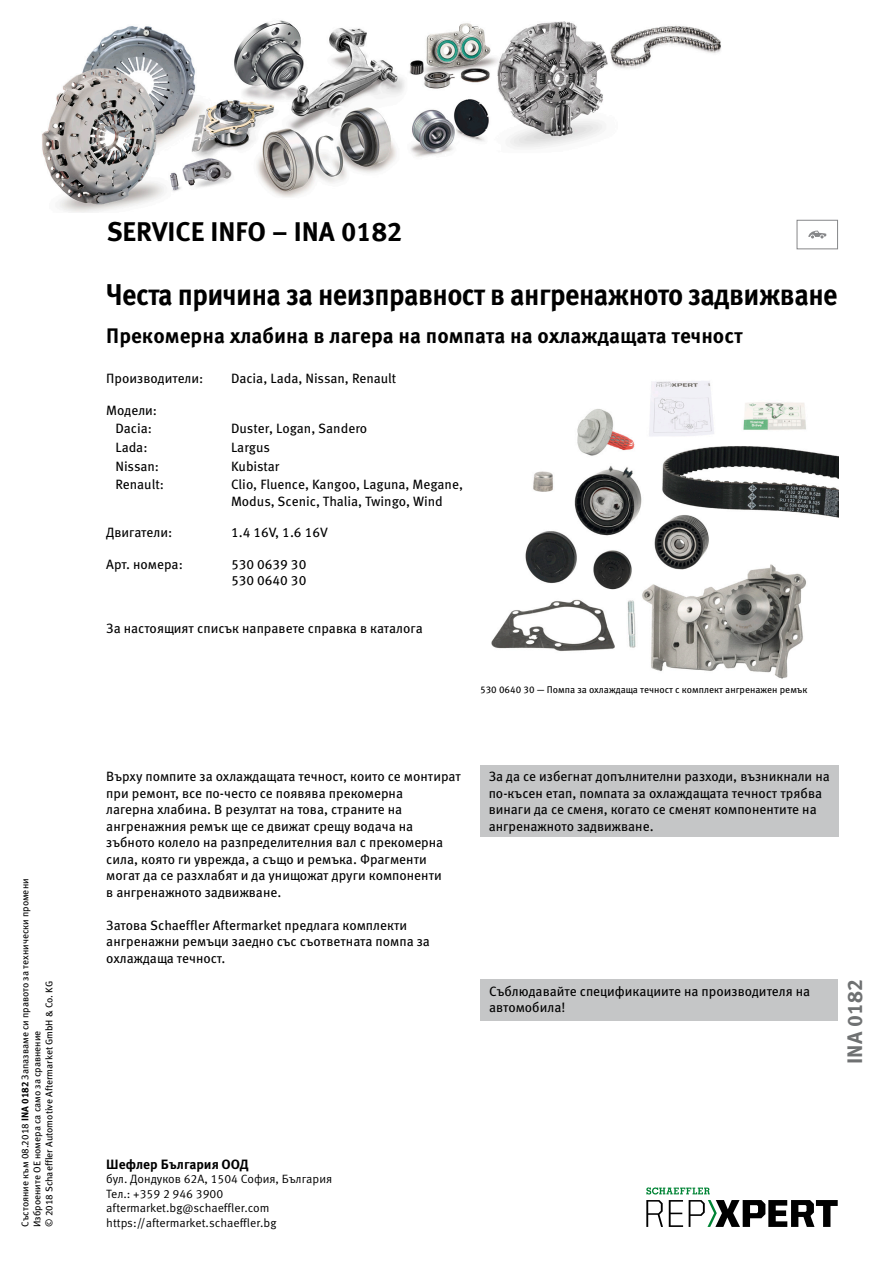
<style>
.page{position:relative;width:893px;height:1263px;background:#fff}
.page>*{position:absolute;margin:0;border:0;box-sizing:border-box;transform-origin:0 0}
.t1{font:700 30px "Meta Pro";letter-spacing:-.02em;color:#000;scale:.93 1}
.t2{font:700 27px "Meta Pro";color:#000}
.t3{font:700 21px "Meta Pro";color:#000}
.t4{font:700 21px "Meta Pro";color:#6f7172}
.t5{font:13.5px/16.5px "Meta Pro";color:#000}
.t6{font:700 13.5px "Meta Pro";color:#000}
.t7{font:12px/14.4px "Meta Pro Norm";color:#000}
.t8{font:9.75px/12px "Meta Pro";color:#000}
.s1{font-weight:700}
</style>
<div class="page">
<div style="left:480px;top:765px;width:359px;height:72px;background:#c5c6c7"></div>
<img style="left:491px;top:381px;width:348px;height:298px">
<div style="left:480px;top:980px;width:358px;height:41px;background:#c5c6c7"></div>
<div style="left:797px;top:220px;width:41px;height:29px;border:1px solid #868789"></div>
<svg style="left:808px;top:231px;width:18px;height:7px"></svg>
<img style="left:42px;top:20px;width:679px;height:193px">
<svg style="left:646px;top:1200px;width:17px;height:27px"></svg>
<svg style="left:669px;top:1200px;width:14px;height:27px"></svg>
<svg style="left:689px;top:1200px;width:149px;height:27px"></svg>
<svg style="left:646px;top:1187px;width:64px;height:7px"></svg>
<p class="t8" style="left:19px;top:1227px;width:350px;rotate:-90deg">Състояние към 08.2018 <span class="s1">INA 0182</span> Запазваме си правото за технически промени<br>Изброените ОЕ номера са само за сравнение<br>© 2018 Schaeffler Automotive Aftermarket GmbH &amp; Co. KG</p>
<h2 class="t2" style="left:107px;top:210px;width:297px">SERVICE INFO – INA 0182</h2>
<h1 class="t1" style="left:106px;top:271px;width:788px">Честа причина за неизправност в ангренажното задвижване</h1>
<h3 class="t3" style="left:106px;top:319px;width:638px">Прекомерна хлабина в лагера на помпата на охлаждащата течност</h3>
<p class="t5" style="left:106px;top:369px;width:99px">Производители:</p>
<p class="t5" style="left:231px;top:369px;width:167px">Dacia, Lada, Nissan, Renault</p>
<p class="t5" style="left:106px;top:400px;width:52px;line-height:18.8px;text-align:center">Модели:<br>Dacia:</p>
<p class="t5" style="left:231px;top:419px;width:138px">Duster, Logan, Sandero</p>
<p class="t5" style="left:115px;top:438px;width:34px">Lada:</p>
<p class="t5" style="left:231px;top:438px;width:41px">Largus</p>
<p class="t5" style="left:115px;top:457px;width:45px">Nissan:</p>
<p class="t5" style="left:231px;top:457px;width:50px">Kubistar</p>
<p class="t5" style="left:115px;top:476px;width:50px">Renault:</p>
<p class="t5" style="left:231px;top:476px;width:234px">Clio, Fluence, Kangoo, Laguna, Megane,<br>Modus, Scenic, Thalia, Twingo, Wind</p>
<p class="t5" style="left:106px;top:523px;width:67px">Двигатели:</p>
<p class="t5" style="left:231px;top:523px;width:98px">1.4 16V, 1.6 16V</p>
<p class="t5" style="left:106px;top:555px;width:78px">Арт. номера:</p>
<p class="t5" style="left:231px;top:555px;width:77px">530 0639 30<br>530 0640 30</p>
<p class="t5" style="left:106px;top:619px;width:318px">За настоящият списък направете справка в каталога</p>
<p class="t8" style="left:480px;top:683px;width:329px">530 0640 30 — Помпа за охлаждаща течност с комплект ангренажен ремък</p>
<p class="t5" style="left:106px;top:767px;width:356px">Върху помпите за охлаждащата течност, които се монтират при ремонт, все по-често се появява прекомерна<br>лагерна хлабина. В резултат на това, страните на ангренажния ремък ще се движат срещу водача на зъбното колело на разпределителния вал с прекомерна сила, която ги уврежда, а също и ремъка. Фрагменти могат да се разхлабят и да унищожат други компоненти<br>в ангренажното задвижване.</p>
<p class="t5" style="left:106px;top:916px;width:325px">Затова Schaeffler Aftermarket предлага комплекти ангренажни ремъци заедно със съответната помпа за охлаждаща течност.</p>
<p class="t5" style="left:489px;top:767px;width:343px">За да се избегнат допълнителни разходи, възникнали на по-късен етап, помпата за охлаждащата течност трябва винаги да се сменя, когато се сменят компонентите на ангренажното задвижване.</p>
<p class="t5" style="left:489px;top:982px;width:323px">Съблюдавайте спецификациите на производителя на автомобила!</p>
<h3 class="t4" style="left:838px;top:1064px;width:86px;rotate:-90deg">INA 0182</h3>
<p class="t6" style="left:106px;top:1154px;width:144px">Шефлер България ООД</p>
<p class="t7" style="left:106px;top:1171px;width:227px">бул. Дондуков 62А, 1504 София, България Тел.: +359 2 946 3900 aftermarket.bg@schaeffler.com https://aftermarket.schaeffler.bg</p>
</div>
